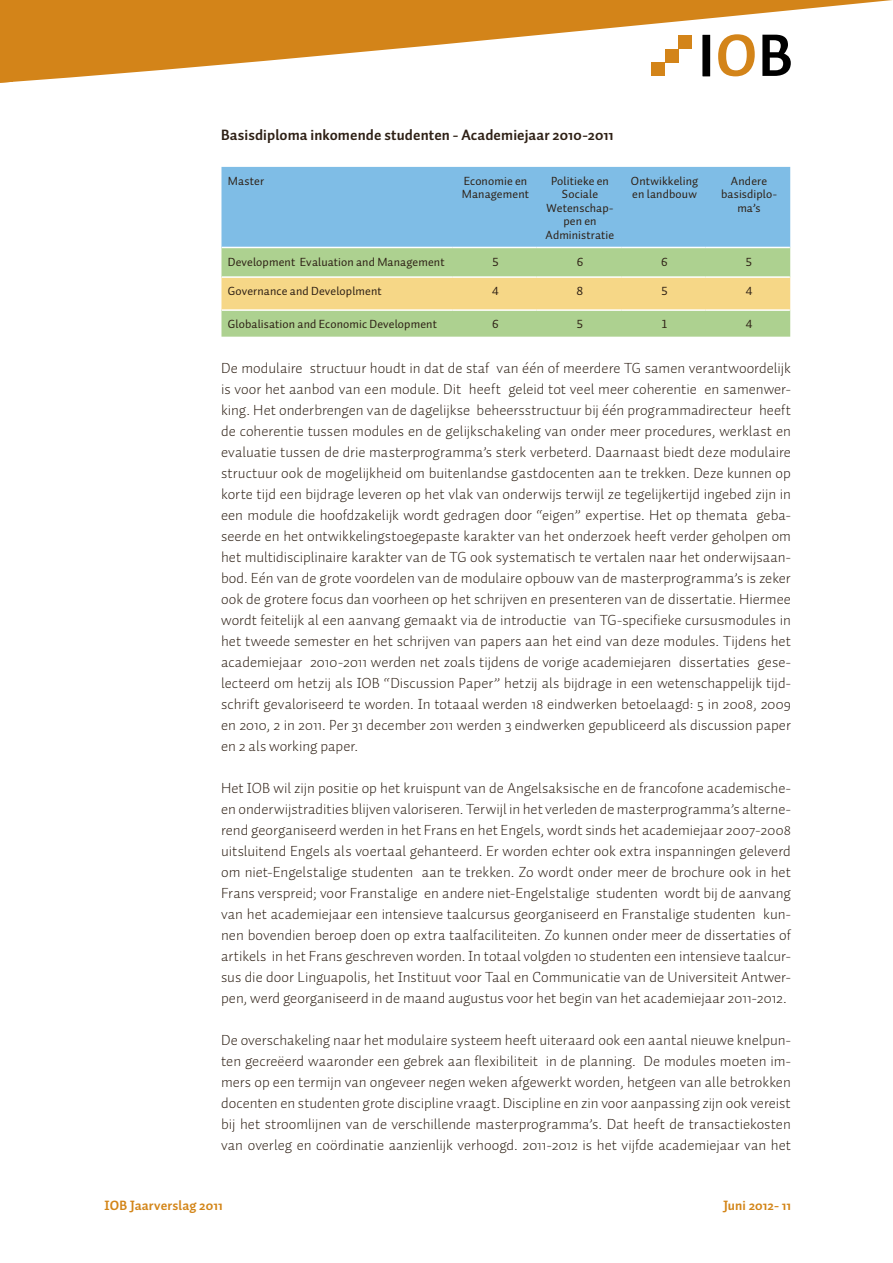
<style>
.page{position:relative;width:893px;height:1263px;background:#fff}
.page>*{position:absolute;margin:0;border:0;box-sizing:border-box;transform-origin:0 0}
.t1{font:300 15px/21px "Auto 1";color:#2e2015;text-align:justify}
.t2{font:700 15px "Auto 1";letter-spacing:.005em;color:#2e2015}
.t3{font:700 13.5px "Auto 1";letter-spacing:.01em;color:#d38518}
.t4{font:12px/13.5px "Auto 1 Regular LF";letter-spacing:.01em;color:#2e2015}
</style>
<div class="page">
<div style="left:221px;top:167px;width:569px;height:80px;background:#7fbde6"></div>
<div style="left:221px;top:247px;width:569px;height:90px;background:#add190"></div>
<div style="left:221px;top:277px;width:569px;height:33px;background:#f6d787"></div>
<hr style="left:222px;top:247px;width:230px;height:1px;background:#fff">
<hr style="left:452px;top:247px;width:85px;height:1px;background:#fff">
<hr style="left:537px;top:247px;width:84px;height:1px;background:#fff">
<hr style="left:621px;top:247px;width:85px;height:1px;background:#fff">
<hr style="left:706px;top:247px;width:84px;height:1px;background:#fff">
<hr style="left:222px;top:276px;width:230px;height:2px;background:#fff">
<hr style="left:452px;top:276px;width:85px;height:2px;background:#fff">
<hr style="left:537px;top:276px;width:84px;height:2px;background:#fff">
<hr style="left:621px;top:276px;width:85px;height:2px;background:#fff">
<hr style="left:706px;top:276px;width:84px;height:2px;background:#fff">
<hr style="left:222px;top:309px;width:230px;height:2px;background:#fff">
<hr style="left:452px;top:309px;width:85px;height:2px;background:#fff">
<hr style="left:537px;top:309px;width:84px;height:2px;background:#fff">
<hr style="left:621px;top:309px;width:85px;height:2px;background:#fff">
<hr style="left:706px;top:309px;width:84px;height:2px;background:#fff">
<svg style="left:13px;top:0;width:880px;height:82px;fill:#d38419"></svg>
<svg style="left:0;top:0;width:13px;height:83px"></svg>
<div style="left:651px;top:62px;width:14px;height:14px;background:#d38419"></div>
<div style="left:665px;top:49px;width:14px;height:13px;background:#d38419"></div>
<div style="left:679px;top:35px;width:13px;height:14px;background:#d38419"></div>
<div style="left:703px;top:35px;width:7px;height:41px;background:#000"></div>
<svg style="left:718px;top:34px;width:37px;height:42px"></svg>
<svg style="left:762px;top:35px;width:29px;height:41px"></svg>
<p class="t2" style="left:221px;top:125px;width:394px">Basisdiploma inkomende studenten - Academiejaar 2010-2011</p>
<p class="t4" style="left:228px;top:174px;width:38px">Master</p>
<p class="t4" style="left:462px;top:174px;width:69px">Economie en<br>Management</p>
<p class="t4" style="left:546px;top:174px;width:70px;text-align:center">Politieke en<br>Sociale<br>Wetenschap&shy;pen en<br>Administratie</p>
<p class="t4" style="left:631px;top:174px;width:69px">Ontwikkeling en landbouw</p>
<p class="t4" style="left:721px;top:174px;width:57px;text-align:center">Andere basisdiplo&shy;ma’s</p>
<p class="t4" style="left:228px;top:254px;width:218px">Development Evaluation and Management</p>
<p class="t4" style="left:492px;top:254px;width:8px">5</p>
<p class="t4" style="left:577px;top:254px;width:8px">6</p>
<p class="t4" style="left:661px;top:254px;width:8px">6</p>
<p class="t4" style="left:746px;top:254px;width:8px">5</p>
<p class="t4" style="left:228px;top:284px;width:155px">Governance and Developlment</p>
<p class="t4" style="left:492px;top:284px;width:8px">4</p>
<p class="t4" style="left:577px;top:284px;width:8px">8</p>
<p class="t4" style="left:661px;top:284px;width:8px">5</p>
<p class="t4" style="left:746px;top:284px;width:8px">4</p>
<p class="t4" style="left:228px;top:317px;width:211px">Globalisation and Economic Development</p>
<p class="t4" style="left:492px;top:317px;width:8px">6</p>
<p class="t4" style="left:577px;top:317px;width:8px">5</p>
<p class="t4" style="left:662px;top:317px;width:7px">1</p>
<p class="t4" style="left:746px;top:317px;width:8px">4</p>
<p class="t1" style="left:221px;top:357px;width:571px">De modulaire structuur houdt in dat de staf van één of meerdere TG samen verantwoordelijk is voor het aanbod van een module. Dit heeft geleid tot veel meer coherentie en samenwer&shy;king. Het onderbrengen van de dagelijkse beheersstructuur bij één programmadirecteur heeft de coherentie tussen modules en de gelijkschakeling van onder meer procedures, werklast en evaluatie tussen de drie masterprogramma’s sterk verbeterd. Daarnaast biedt deze modulaire structuur ook de mogelijkheid om buitenlandse gastdocenten aan te trekken. Deze kunnen op korte tijd een bijdrage leveren op het vlak van onderwijs terwijl ze tegelijkertijd ingebed zijn in een module die hoofdzakelijk wordt gedragen door “eigen” expertise. Het op themata geba&shy;seerde en het ontwikkelingstoegepaste karakter van het onderzoek heeft verder geholpen om het multidisciplinaire karakter van de TG ook systematisch te vertalen naar het onderwijsaan&shy;bod. Eén van de grote voordelen van de modulaire opbouw van de masterprogramma’s is zeker ook de grotere focus dan voorheen op het schrijven en presenteren van de dissertatie. Hiermee wordt feitelijk al een aanvang gemaakt via de introductie van TG-specifieke cursusmodules in het tweede semester en het schrijven van papers aan het eind van deze modules. Tijdens het academiejaar 2010-2011 werden net zoals tijdens de vorige academiejaren dissertaties gese&shy;lecteerd om hetzij als IOB “Discussion Paper” hetzij als bijdrage in een wetenschappelijk tijd&shy;schrift gevaloriseerd te worden. In totaaal werden 18 eindwerken betoelaagd: 5 in 2008, 2009 en 2010, 2 in 2011. Per 31 december 2011 werden 3 eindwerken gepubliceerd als discussion paper en 2 als working paper.</p>
<p class="t1" style="left:221px;top:777px;width:571px">Het IOB wil zijn positie op het kruispunt van de Angelsaksische en de francofone academische&shy;en onderwijstradities blijven valoriseren. Terwijl in het verleden de masterprogramma’s alterne&shy;rend georganiseerd werden in het Frans en het Engels, wordt sinds het academiejaar 2007-2008 uitsluitend Engels als voertaal gehanteerd. Er worden echter ook extra inspanningen geleverd om niet-Engelstalige studenten aan te trekken. Zo wordt onder meer de brochure ook in het Frans verspreid; voor Franstalige en andere niet-Engelstalige studenten wordt bij de aanvang van het academiejaar een intensieve taalcursus georganiseerd en Franstalige studenten kun&shy;nen bovendien beroep doen op extra taalfaciliteiten. Zo kunnen onder meer de dissertaties of artikels in het Frans geschreven worden. In totaal volgden 10 studenten een intensieve taalcur&shy;sus die door Linguapolis, het Instituut voor Taal en Communicatie van de Universiteit Antwer&shy;pen, werd georganiseerd in de maand augustus voor het begin van het academiejaar 2011-2012.</p>
<p class="t1" style="left:221px;top:1029px;width:571px">De overschakeling naar het modulaire systeem heeft uiteraard ook een aantal nieuwe knelpun&shy;ten gecreëerd waaronder een gebrek aan flexibiliteit in de planning. De modules moeten im&shy;mers op een termijn van ongeveer negen weken afgewerkt worden, hetgeen van alle betrokken docenten en studenten grote discipline vraagt. Discipline en zin voor aanpassing zijn ook vereist bij het stroomlijnen van de verschillende masterprogramma’s. Dat heeft de transactiekosten van overleg en coördinatie aanzienlijk verhoogd. 2011-2012 is het vijfde academiejaar van het</p>
<p class="t3" style="left:104px;top:1197px;width:120px">IOB Jaarverslag 2011</p>
<p class="t3" style="left:723px;top:1197px;width:69px">Juni 2012- 11</p>
</div>
